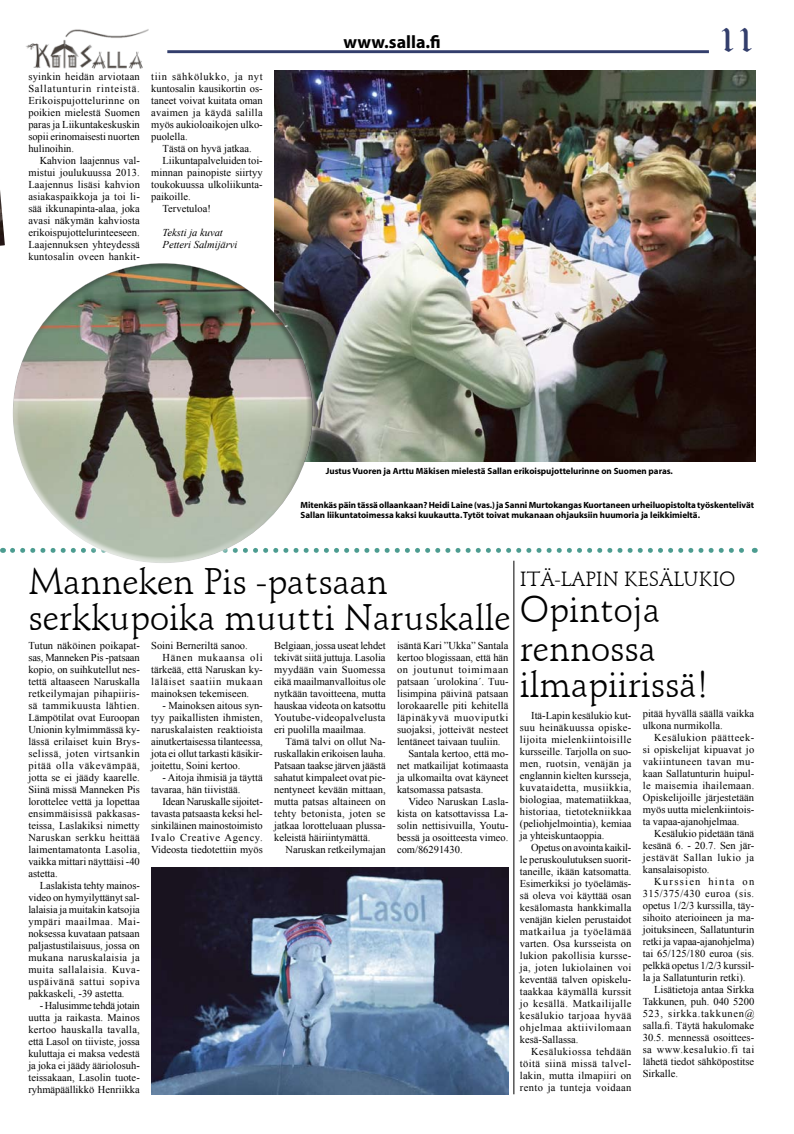
<style>
.page{position:relative;width:794px;height:1134px;background:#fff}
.page>*{position:absolute;margin:0;border:0;box-sizing:border-box;transform-origin:0 0}
.t1{font:36px/37.4px "Schneidler BT";color:#000}
.t2{font:36px "Old English Text";color:#333e6c}
.t3{font:20px "Schneidler BT";color:#000}
.t4{font:700 18px "Myriad Pro";color:#000}
.t5{font:10.5px/12px "Times New Roman";color:#000;text-align:justify}
.t6{font:10.5px "Times New Roman";letter-spacing:.045em;color:#000}
.t7{font:10.5px "Times New Roman";letter-spacing:.06em;color:#000}
.t8{font:10.5px "Times New Roman";letter-spacing:.065em;color:#000}
.t9{font:italic 10.5px/12px "Times New Roman";color:#000}
.t10{font:10.5px "Times New Roman";letter-spacing:.055em;color:#000}
.t11{font:10.5px "Times New Roman";letter-spacing:.125em;color:#000}
.t12{font:700 9px/10px "Myriad";color:#000}
</style>
<div class="page">
<svg style="left:0;top:190px;width:5px;height:56px"></svg>
<hr style="left:167px;top:50px;width:542px;height:3px;background:#333e6c">
<img style="left:26px;top:29px;width:123px;height:40px">
<img style="left:274px;top:71px;width:481px;height:390px">
<svg style="left:324px;top:548px;width:431px;height:5px"></svg>
<div style="left:6px;top:257px;width:313px;height:313px;background:#fff;opacity:.75"></div>
<div style="left:11px;top:340px;width:285px;height:225px;background:#fff;opacity:.75"></div>
<div style="left:18px;top:263px;width:295px;height:253px;background:#000;opacity:.35"></div>
<img style="left:151px;top:868px;width:357px;height:226px">
<hr style="left:514px;top:561px;width:1px;height:533px;background:#000">
<p class="t5" style="left:28px;top:70px;width:113px">syinkin heidän arviotaan Sallatunturin rinteistä.<br>Erikoispujottelurinne on poikien mielestä Suomen paras ja Liikuntakeskuskin sopii erinomaisesti nuorten hulinoihin.</p>
<p class="t5" style="left:28px;top:154px;width:113px;text-indent:11px">Kahvion laajennus val&shy;mistui joulukuussa 2013.<br>Laajennus lisäsi kahvion asiakaspaikkoja ja toi li&shy;sää ikkunapinta-alaa, joka avasi näkymän kahviosta erikoispujottelurinteeseen.<br>Laajennuksen yhteydessä kuntosalin oveen hankit-</p>
<p class="t5" style="left:151px;top:70px;width:113px">tiin sähkölukko, ja nyt kuntosalin kausikortin os&shy;taneet voivat kuitata oman avaimen ja käydä salilla myös aukioloaikojen ulko&shy;puolella.</p>
<p class="t5" style="left:163px;top:143px;width:91px">Tästä on hyvä jatkaa.</p>
<p class="t5" style="left:163px;top:155px;width:102px">Liikuntapalveluiden toi-</p>
<p class="t5" style="left:151px;top:167px;width:113px">minnan painopiste siirtyy</p>
<p class="t5" style="left:151px;top:179px;width:113px">toukokuussa ulkoliikunta-</p>
<p class="t5" style="left:151px;top:191px;width:41px">paikoille.</p>
<p class="t5" style="left:163px;top:203px;width:50px">Tervetuloa!</p>
<p class="t9" style="left:163px;top:226px;width:76px">Teksti ja kuvat<br>Petteri Salmijärvi</p>
<h3 class="t4" style="left:343px;top:30px;width:99px">www.salla.fi</h3>
<h1 class="t2" style="left:718px;top:16px;width:38px">11</h1>
<p class="t12" style="left:326px;top:467px;width:349px">Justus Vuoren ja Arttu Mäkisen mielestä Sallan erikoispujottelurinne on Suomen paras.</p>
<p class="t12" style="left:300px;top:500px;width:455px">Mitenkäs päin tässä ollaankaan? Heidi Laine (vas.) ja Sanni Murtokangas Kuortaneen urheiluopistolta työskentelivät<br>Sallan liikuntatoimessa kaksi kuukautta. Tytöt toivat mukanaan ohjauksiin huumoria ja leikkimieltä.</p>
<h1 class="t1" style="left:28px;top:563px;width:484px;line-height:36px">Manneken Pis -patsaan serkkupoika muutti Naruskalle</h1>
<p class="t5" style="left:151px;top:639px;width:98px">Soini Berneriltä sanoo.</p>
<p class="t8" style="left:163px;top:650px;width:102px">Hänen mukaansa oli</p>
<p class="t5" style="left:151px;top:663px;width:113px">tärkeää, että Naruskan ky-</p>
<p class="t10" style="left:151px;top:674px;width:113px">läläiset saatiin mukaan</p>
<p class="t5" style="left:151px;top:687px;width:99px">mainoksen tekemiseen.</p>
<p class="t5" style="left:151px;top:699px;width:113px;text-indent:11px">- Mainoksen aitous syn&shy;tyy paikallisten ihmisten, naruskalaisten reaktioista ainutkertaisessa tilanteessa, jota ei ollut tarkasti käsikir&shy;joitettu, Soini kertoo.</p>
<p class="t5" style="left:151px;top:771px;width:113px;text-indent:11px">- Aitoja ihmisiä ja täyttä tavaraa, hän tiivistää.</p>
<p class="t5" style="left:151px;top:795px;width:113px;text-indent:11px">Idean Naruskalle sijoitet&shy;tavasta patsaasta keksi hel&shy;sinkiläinen mainostoimisto Ivalo Creative Agency.<br>Videosta tiedotettiin myös</p>
<p class="t5" style="left:28px;top:639px;width:113px">Tutun näköinen poikapat&shy;sas, Manneken Pis -patsaan kopio, on suihkutellut nes&shy;tettä altaaseen Naruskalla retkeilymajan pihapiiris&shy;sä tammikuusta lähtien.<br>Lämpötilat ovat Euroopan Unionin kylmimmässä ky&shy;lässä erilaiset kuin Brys&shy;selissä, joten virtsankin pitää olla väkevämpää, jotta se ei jäädy kaarelle.<br>Siinä missä Manneken Pis lorottelee vettä ja lopettaa ensimmäisissä pakkasas&shy;teissa, Laslakiksi nimetty Naruskan serkku heittää laimentamatonta Lasolia, vaikka mittari näyttäisi -40 astetta.</p>
<p class="t5" style="left:28px;top:879px;width:113px;text-indent:11px">Laslakista tehty mainos&shy;video on hymyilyttänyt sal&shy;lalaisia ja muitakin katsojia ympäri maailmaa. Mai&shy;noksessa kuvataan patsaan paljastustilaisuus, jossa on mukana naruskalaisia ja muita sallalaisia. Kuva&shy;uspäivänä sattui sopiva pakkaskeli, -39 astetta.</p>
<p class="t5" style="left:28px;top:999px;width:113px;text-indent:11px">- Halusimme tehdä jotain uutta ja raikasta. Mainos kertoo hauskalla tavalla, että Lasol on tiiviste, jossa kuluttaja ei maksa vedestä ja joka ei jäädy ääriolosuh&shy;teissakaan, Lasolin tuote&shy;ryhmäpäällikkö Henriikka</p>
<p class="t5" style="left:274px;top:639px;width:113px">Belgiaan, jossa useat lehdet tekivät siitä juttuja. Lasolia myydään vain Suomessa eikä maailmanvalloitus ole nytkään tavoitteena, mutta hauskaa videota on katsottu Youtube-videopalvelusta eri puolilla maailmaa.</p>
<p class="t5" style="left:274px;top:735px;width:113px;text-indent:11px">Tämä talvi on ollut Na&shy;ruskallakin erikoisen lauha.<br>Patsaan taakse järven jäästä sahatut kimpaleet ovat pie&shy;nentyneet kevään mittaan, mutta patsas altaineen on tehty betonista, joten se jatkaa lorotteluaan plussa&shy;keleistä häiriintymättä.</p>
<p class="t5" style="left:285px;top:843px;width:102px">Naruskan retkeilymajan</p>
<p class="t5" style="left:397px;top:639px;width:113px">isäntä Kari ”Ukka” Santala</p>
<p class="t5" style="left:397px;top:651px;width:113px">kertoo blogissaan, että hän</p>
<p class="t8" style="left:397px;top:662px;width:113px">on joutunut toimimaan</p>
<p class="t5" style="left:397px;top:675px;width:113px">patsaan ´urolokina´. Tuu-</p>
<p class="t5" style="left:397px;top:687px;width:113px">lisimpina päivinä patsaan</p>
<p class="t5" style="left:397px;top:699px;width:113px">lorokaarelle piti kehitellä</p>
<p class="t7" style="left:397px;top:710px;width:113px">läpinäkyvä muoviputki</p>
<p class="t5" style="left:397px;top:723px;width:113px">suojaksi, jotteivät nesteet</p>
<p class="t5" style="left:397px;top:735px;width:105px">lentäneet taivaan tuuliin.</p>
<p class="t5" style="left:408px;top:747px;width:102px">Santala kertoo, että mo-</p>
<p class="t5" style="left:397px;top:759px;width:113px">net matkailijat kotimaasta</p>
<p class="t5" style="left:397px;top:771px;width:113px">ja ulkomailta ovat käyneet</p>
<p class="t5" style="left:397px;top:783px;width:88px">katsomassa patsasta.</p>
<p class="t5" style="left:408px;top:795px;width:102px">Video Naruskan Lasla-</p>
<p class="t5" style="left:397px;top:807px;width:113px">kista on katsottavissa La-</p>
<p class="t5" style="left:397px;top:819px;width:113px">solin nettisivuilla, Youtu-</p>
<p class="t5" style="left:397px;top:831px;width:113px">bessä ja osoitteesta vimeo.</p>
<p class="t5" style="left:397px;top:843px;width:67px">com/86291430.</p>
<h2 class="t3" style="left:520px;top:567px;width:217px">ITÄ-LAPIN KESÄLUKIO</h2>
<h1 class="t1" style="left:520px;top:591px;width:190px">Opintoja rennossa ilmapiirissä!</h1>
<p class="t5" style="left:643px;top:708px;width:113px">pitää hyvällä säällä vaikka ulkona nurmikolla.</p>
<p class="t5" style="left:643px;top:732px;width:113px;text-indent:11px">Kesälukion päätteek&shy;si opiskelijat kipuavat jo vakiintuneen tavan mu&shy;kaan Sallatunturin huipul&shy;le maisemia ihailemaan.<br>Opiskelijoille järjestetään myös uutta mielenkiintois&shy;ta vapaa-ajanohjelmaa.</p>
<p class="t5" style="left:643px;top:828px;width:113px;text-indent:11px">Kesälukio pidetään tänä kesänä 6. - 20.7. Sen jär&shy;jestävät Sallan lukio ja kansalaisopisto.</p>
<p class="t11" style="left:654px;top:875px;width:102px">Kurssien hinta on</p>
<p class="t6" style="left:643px;top:887px;width:113px">315/375/430 euroa (sis.</p>
<p class="t5" style="left:643px;top:900px;width:113px">opetus 1/2/3 kurssilla, täy-</p>
<p class="t5" style="left:643px;top:912px;width:113px">sihoito aterioineen ja ma-</p>
<p class="t5" style="left:643px;top:924px;width:113px">joituksineen, Sallatunturin</p>
<p class="t5" style="left:643px;top:936px;width:113px">retki ja vapaa-ajanohjelma)</p>
<p class="t5" style="left:643px;top:948px;width:113px">tai 65/125/180 euroa (sis.</p>
<p class="t5" style="left:643px;top:960px;width:113px">pelkkä opetus 1/2/3 kurssil-</p>
<p class="t5" style="left:643px;top:972px;width:104px">la ja Sallatunturin retki).</p>
<p class="t5" style="left:654px;top:984px;width:102px">Lisätietoja antaa Sirkka</p>
<p class="t5" style="left:643px;top:996px;width:113px">Takkunen, puh. 040 5200</p>
<p class="t7" style="left:643px;top:1007px;width:113px">523, sirkka.takkunen@</p>
<p class="t5" style="left:643px;top:1020px;width:113px">salla.fi. Täytä hakulomake</p>
<p class="t5" style="left:643px;top:1032px;width:113px">30.5. mennessä osoittees-</p>
<p class="t6" style="left:643px;top:1043px;width:113px">sa www.kesalukio.fi tai</p>
<p class="t5" style="left:643px;top:1056px;width:113px">lähetä tiedot sähköpostitse</p>
<p class="t5" style="left:643px;top:1068px;width:37px">Sirkalle.</p>
<p class="t5" style="left:520px;top:709px;width:113px;text-indent:11px">Itä-Lapin kesälukio kut&shy;suu heinäkuussa opiske&shy;lijoita mielenkiintoisille kursseille. Tarjolla on suo&shy;men, ruotsin, venäjän ja englannin kielten kursseja, kuvataidetta, musiikkia, biologiaa, matematiikkaa, historiaa, tietotekniikkaa (peliohjelmointia), kemiaa ja yhteiskuntaoppia.</p>
<p class="t5" style="left:520px;top:841px;width:113px;text-indent:11px">Opetus on avointa kaikil&shy;le peruskoulutuksen suorit&shy;taneille, ikään katsomatta.<br>Esimerkiksi jo työelämäs&shy;sä oleva voi käyttää osan kesälomasta hankkimalla venäjän kielen perustaidot matkailua ja työelämää varten. Osa kursseista on lukion pakollisia kursse&shy;ja, joten lukiolainen voi keventää talven opiskelu&shy;taakkaa käymällä kurssit jo kesällä. Matkailijalle kesälukio tarjoaa hyvää ohjelmaa aktiivilomaan kesä-Sallassa.</p>
<p class="t5" style="left:520px;top:1045px;width:113px;text-indent:11px">Kesälukiossa tehdään töitä siinä missä talvel&shy;lakin, mutta ilmapiiri on rento ja tunteja voidaan</p>
</div>
